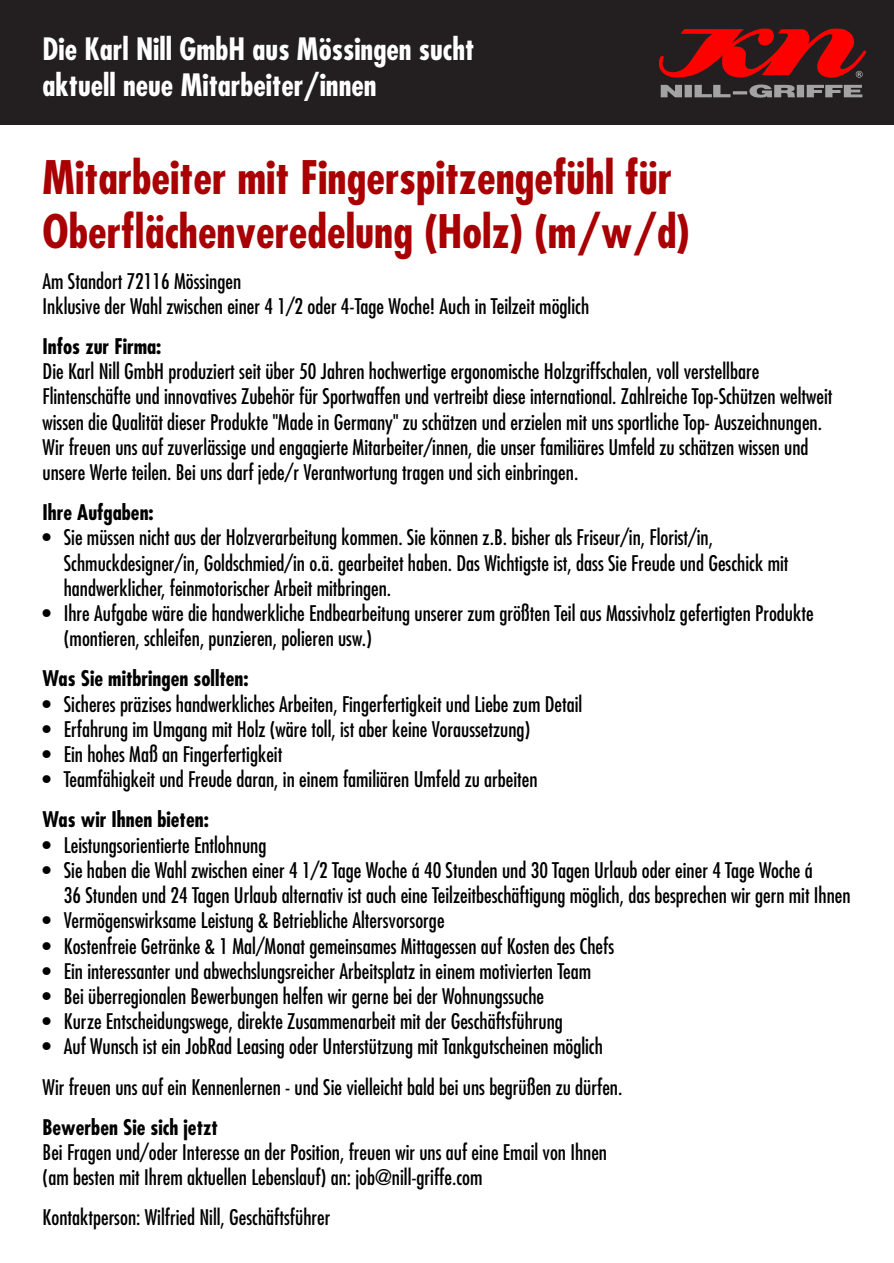
<style>
.page{position:relative;width:894px;height:1263px;background:#fff}
.page>*{position:absolute;margin:0;border:0;box-sizing:border-box;transform-origin:0 0}
.t1{font:700 condensed 45px/54px "Futura Std";color:#a80003}
.t2{font:700 condensed 30px/36px "Futura Std";color:#fff}
.t3{font:condensed 21px/25.2px "Futura Std";color:#000}
.t4{font:700 condensed 21px "Futura Std";color:#000}
</style>
<div class="page">
<div style="left:0;top:0;width:893px;height:125px;background:#231f20"></div>
<svg style="left:660px;top:85px;width:202px;height:13px"></svg>
<svg style="left:659px;top:28px;width:206px;height:50px"></svg>
<h2 class="t2" style="left:43px;top:32px;width:433px">Die Karl Nill GmbH aus Mössingen sucht aktuell neue Mitarbeiter/innen</h2>
<h1 class="t1" style="left:43px;top:153px;width:648px">Mitarbeiter mit Fingerspitzengefühl für<br>Oberflächenveredelung (Holz) (m/w/d)</h1>
<p class="t3" style="left:43px;top:269px;width:548px">Am Standort 72116 Mössingen<br>Inklusive der Wahl zwischen einer 4 1/2 oder 4-Tage Woche! Auch in Teilzeit möglich</p>
<p class="t4" style="left:43px;top:337px;width:120px">Infos zur Firma:</p>
<p class="t3" style="left:43px;top:360px;width:791px">Die Karl Nill GmbH produziert seit über 50 Jahren hochwertige ergonomische Holzgriffschalen, voll verstellbare Flintenschäfte und innovatives Zubehör für Sportwaffen und vertreibt diese international. Zahlreiche Top-Schützen weltweit wissen die Qualität dieser Produkte "Made in Germany" zu schätzen und erzielen mit uns sportliche Top- Auszeichnungen.<br>Wir freuen uns auf zuverlässige und engagierte Mitarbeiter/innen, die unser familiäres Umfeld zu schätzen wissen und unsere Werte teilen. Bei uns darf jede/r Verantwortung tragen und sich einbringen.</p>
<p class="t4" style="left:43px;top:503px;width:113px">Ihre Aufgaben:</p>
<p class="t3" style="left:64px;top:526px;width:725px;text-indent:-21px">• Sie müssen nicht aus der Holzverarbeitung kommen. Sie können z.B. bisher als Friseur/in, Florist/in,<br>Schmuckdesigner/in, Goldschmied/in o.ä. gearbeitet haben. Das Wichtigste ist, dass Sie Freude und Geschick mit handwerklicher, feinmotorischer Arbeit mitbringen.</p>
<p class="t3" style="left:64px;top:602px;width:751px;text-indent:-21px">• Ihre Aufgabe wäre die handwerkliche Endbearbeitung unserer zum größten Teil aus Massivholz gefertigten Produkte (montieren, schleifen, punzieren, polieren usw.)</p>
<p class="t4" style="left:43px;top:669px;width:207px">Was Sie mitbringen sollten:</p>
<p class="t3" style="left:43px;top:692px;width:541px">• Sicheres präzises handwerkliches Arbeiten, Fingerfertigkeit und Liebe zum Detail</p>
<p class="t3" style="left:43px;top:717px;width:489px">• Erfahrung im Umgang mit Holz (wäre toll, ist aber keine Voraussetzung)</p>
<p class="t3" style="left:43px;top:743px;width:241px">• Ein hohes Maß an Fingerfertigkeit</p>
<p class="t3" style="left:43px;top:768px;width:496px">• Teamfähigkeit und Freude daran, in einem familiären Umfeld zu arbeiten</p>
<p class="t4" style="left:43px;top:810px;width:168px">Was wir Ihnen bieten:</p>
<p class="t3" style="left:43px;top:833px;width:225px">• Leistungsorientierte Entlohnung</p>
<p class="t3" style="left:64px;top:858px;width:788px;text-indent:-21px">• Sie haben die Wahl zwischen einer 4 1/2 Tage Woche á 40 Stunden und 30 Tagen Urlaub oder einer 4 Tage Woche á<br>36 Stunden und 24 Tagen Urlaub alternativ ist auch eine Teilzeitbeschäftigung möglich, das besprechen wir gern mit Ihnen</p>
<p class="t3" style="left:43px;top:909px;width:403px">• Vermögenswirksame Leistung &amp; Betriebliche Altersvorsorge</p>
<p class="t3" style="left:43px;top:934px;width:573px">• Kostenfreie Getränke &amp; 1 Mal/Monat gemeinsames Mittagessen auf Kosten des Chefs</p>
<p class="t3" style="left:43px;top:959px;width:550px">• Ein interessanter und abwechslungsreicher Arbeitsplatz in einem motivierten Team</p>
<p class="t3" style="left:43px;top:984px;width:503px">• Bei überregionalen Bewerbungen helfen wir gerne bei der Wohnungssuche</p>
<p class="t3" style="left:43px;top:1010px;width:521px">• Kurze Entscheidungswege, direkte Zusammenarbeit mit der Geschäftsführung</p>
<p class="t3" style="left:43px;top:1027px;width:581px;line-height:40.2px">• Auf Wunsch ist ein JobRad Leasing oder Unterstützung mit Tankgutscheinen möglich<br>Wir freuen uns auf ein Kennenlernen - und Sie vielleicht bald bei uns begrüßen zu dürfen.</p>
<p class="t4" style="left:43px;top:1117px;width:177px">Bewerben Sie sich jetzt</p>
<p class="t3" style="left:43px;top:1140px;width:566px">Bei Fragen und/oder Interesse an der Position, freuen wir uns auf eine Email von Ihnen (am besten mit Ihrem aktuellen Lebenslauf) an: job@nill-griffe.com</p>
<p class="t3" style="left:43px;top:1206px;width:289px">Kontaktperson: Wilfried Nill, Geschäftsführer</p>
</div>
